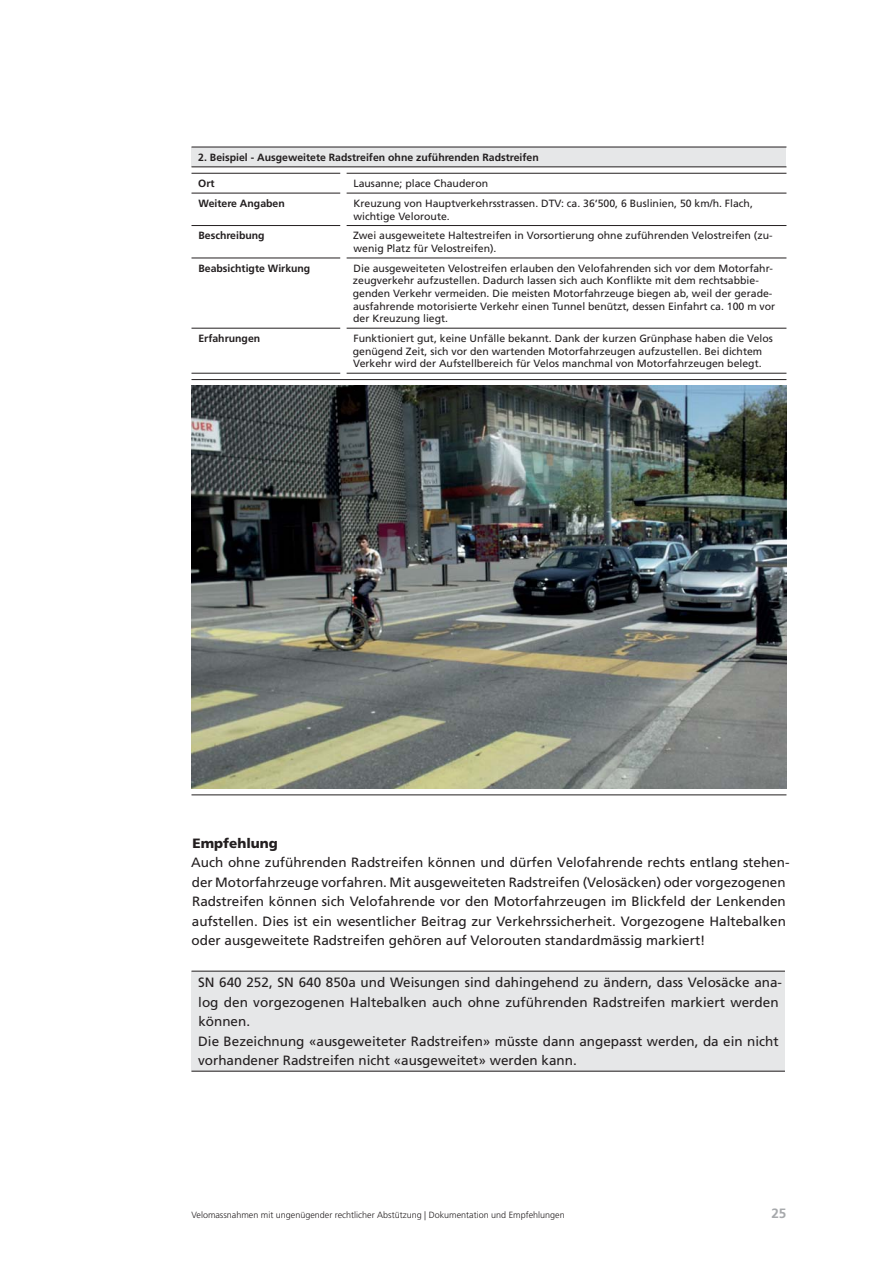
<style>
.page{position:relative;width:893px;height:1263px;background:#fff}
.page>*{position:absolute;margin:0;border:0;box-sizing:border-box;transform-origin:0 0}
.t1{font:13.5px/19.5px "Frutiger LT Std";color:#231f20}
.t2{font:900 13.5px "Frutiger LT Std";color:#231f20}
.t3{font:700 13.5px "Frutiger LT Std";color:#a7a9ac}
.t4{font:10.5px/12.6px "Frutiger LT Std";color:#231f20}
.t5{font:700 10.5px "Frutiger LT Std";color:#231f20}
.t6{font:300 9px "Frutiger LT Std";color:#231f20}
</style>
<div class="page">
<div style="left:191px;top:147px;width:595px;height:20px;background:#e6e7e8"></div>
<hr style="left:191px;top:147px;width:595px;height:1px;background:#231f20">
<hr style="left:191px;top:166px;width:595px;height:1px;background:#231f20">
<hr style="left:191px;top:173px;width:149px;height:1px;background:#231f20">
<hr style="left:346px;top:173px;width:440px;height:1px;background:#231f20">
<hr style="left:191px;top:193px;width:149px;height:1px;background:#231f20">
<hr style="left:346px;top:193px;width:440px;height:1px;background:#231f20">
<hr style="left:191px;top:225px;width:149px;height:1px;background:#231f20">
<hr style="left:346px;top:225px;width:440px;height:1px;background:#231f20">
<hr style="left:191px;top:258px;width:149px;height:1px;background:#231f20">
<hr style="left:346px;top:258px;width:440px;height:1px;background:#231f20">
<hr style="left:191px;top:328px;width:149px;height:1px;background:#231f20">
<hr style="left:346px;top:328px;width:440px;height:1px;background:#231f20">
<hr style="left:191px;top:373px;width:149px;height:1px;background:#231f20">
<hr style="left:346px;top:373px;width:440px;height:1px;background:#231f20">
<hr style="left:191px;top:379px;width:595px;height:1px;background:#231f20">
<hr style="left:191px;top:795px;width:595px;height:1px;background:#231f20">
<img style="left:191px;top:386px;width:595px;height:403px">
<div style="left:191px;top:971px;width:594px;height:100px;background:#e6e7e8"></div>
<hr style="left:191px;top:971px;width:594px;height:1px;background:#231f20">
<hr style="left:191px;top:1071px;width:594px;height:1px;background:#231f20">
<p class="t5" style="left:198px;top:153px;width:342px">2. Beispiel - Ausgeweitete Radstreifen ohne zuführenden Radstreifen</p>
<p class="t5" style="left:198px;top:179px;width:18px">Ort</p>
<p class="t4" style="left:353px;top:178px;width:136px">Lausanne; place Chauderon</p>
<p class="t5" style="left:198px;top:199px;width:88px">Weitere Angaben</p>
<p class="t4" style="left:353px;top:198px;width:401px">Kreuzung von Hauptverkehrsstrassen. DTV: ca. 36‘500, 6 Buslinien, 50 km/h. Flach, wichtige Veloroute.</p>
<p class="t5" style="left:198px;top:231px;width:68px">Beschreibung</p>
<p class="t4" style="left:353px;top:230px;width:421px">Zwei ausgeweitete Haltestreifen in Vorsortierung ohne zuführenden Velostreifen (zu&shy;wenig Platz für Velostreifen).</p>
<p class="t5" style="left:198px;top:264px;width:113px">Beabsichtigte Wirkung</p>
<p class="t4" style="left:353px;top:262px;width:424px">Die ausgeweiteten Velostreifen erlauben den Velofahrenden sich vor dem Motorfahr&shy;zeugverkehr aufzustellen. Dadurch lassen sich auch Konflikte mit dem rechtsabbie&shy;genden Verkehr vermeiden. Die meisten Motorfahrzeuge biegen ab, weil der gerade&shy;ausfahrende motorisierte Verkehr einen Tunnel benützt, dessen Einfahrt ca. 100 m vor der Kreuzung liegt.</p>
<p class="t5" style="left:198px;top:334px;width:63px">Erfahrungen</p>
<p class="t4" style="left:353px;top:333px;width:421px">Funktioniert gut, keine Unfälle bekannt. Dank der kurzen Grünphase haben die Velos genügend Zeit, sich vor den wartenden Motorfahrzeugen aufzustellen. Bei dichtem<br>Verkehr wird der Aufstellbereich für Velos manchmal von Motorfahrzeugen belegt.</p>
<p class="t2" style="left:192px;top:835px;width:87px">Empfehlung</p>
<p class="t1" style="left:191px;top:854px;width:599px">Auch ohne zuführenden Radstreifen können und dürfen Velofahrende rechts entlang stehen&shy;der Motorfahrzeuge vorfahren. Mit ausgeweiteten Radstreifen (Velosäcken) oder vorgezogenen Radstreifen können sich Velofahrende vor den Motorfahrzeugen im Blickfeld der Lenkenden aufstellen. Dies ist ein wesentlicher Beitrag zur Verkehrssicherheit. Vorgezogene Haltebalken oder ausgeweitete Radstreifen gehören auf Velorouten standardmässig markiert!</p>
<p class="t1" style="left:198px;top:973px;width:585px">SN 640 252, SN 640 850a und Weisungen sind dahingehend zu ändern, dass Velosäcke ana&shy;log den vorgezogenen Haltebalken auch ohne zuführenden Radstreifen markiert werden können.<br>Die Bezeichnung «ausgeweiteter Radstreifen» müsste dann angepasst werden, da ein nicht vorhandener Radstreifen nicht «ausgeweitet» werden kann.</p>
<p class="t6" style="left:191px;top:1211px;width:375px">Velomassnahmen mit ungenügender rechtlicher Abstützung | Dokumentation und Empfehlungen</p>
<p class="t3" style="left:771px;top:1208px;width:16px">25</p>
</div>
